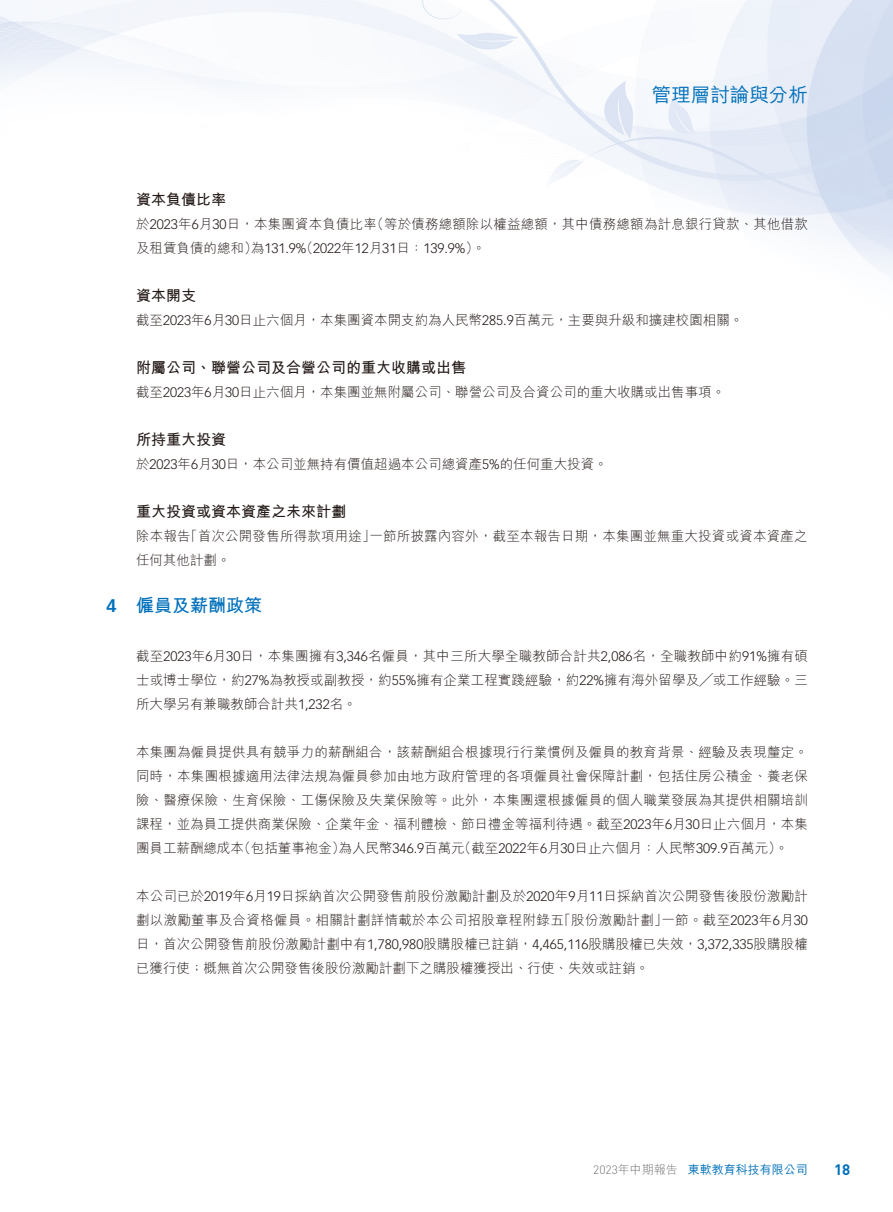
<style>
.page{position:relative;width:893px;height:1212px;background:#fff}
.page>*{position:absolute;margin:0;border:0;box-sizing:border-box;transform-origin:0 0}
.t1{font:500 19.5px "M Hei HK";color:#0070bb}
.t2{font:700 18px "M Hei HK";color:#0070bb}
.t3{font:700 18px "Vectora LT Std";color:#0070bb}
.t4{font:700 15px "M Hei HK";color:#231916}
.t5{font:700 15px "DIN Pro";color:#0070bb}
.t6{font:300 13.5px/24px "M Hei HK";letter-spacing:.01em;color:#231916}
.t7{font:300 13.5px "Vectora LT Std";color:#231916}
.t8{font:500 12px "M Hei HK";color:#0070bb}
.t9{font:300 12px "M Hei HK";color:#727272}
.s1{font-family:"Vectora LT Std"}
.s2{font-family:"M Hei HK"}
.s3{font-family:"DIN Pro"}
</style>
<div class="page">
<img style="left:0;top:0;width:893px;height:274px">
<h1 class="t1" style="left:652px;top:81px;width:158px">管理層討論與分析</h1>
<h2 class="t3" style="left:106px;top:595px;width:12px">4</h2>
<p class="t4" style="left:136px;top:188px;width:92px">資本負債比率</p>
<p class="t6" style="left:370px;top:211px;width:439px">（等於債務總額除以權益總額，其中債務總額為計息銀行貸款、其他借款</p>
<p class="t6" style="left:136px;top:211px;width:242px">於<span class="s1">2023</span>年月<span class="s1">6 30</span>日，本集團資本負債比率</p>
<p class="t7" style="left:300px;top:240px;width:188px"><span class="s2">（</span>2022<span class="s2">年</span>12<span class="s2">月</span>31<span class="s2">日：</span>139.9% <span class="s2">。(</span></p>
<p class="t6" style="left:136px;top:235px;width:172px">及租賃負債的總和為） <span class="s1">131.9%</span></p>
<p class="t4" style="left:136px;top:284px;width:62px">資本開支</p>
<p class="t6" style="left:136px;top:307px;width:609px">截至<span class="s1">2023</span>年月<span class="s1">6 30</span>日止六個月，本集團資本開支約為人民幣<span class="s1">285.9</span>百萬元，主要與升級和擴建校園相關。</p>
<p class="t4" style="left:136px;top:356px;width:332px">附屬公司、聯營公司及合營公司的重大收購或出售</p>
<p class="t6" style="left:136px;top:379px;width:591px">截至<span class="s1">2023</span>年月<span class="s1">6 30</span>日止六個月，本集團並無附屬公司、聯營公司及合資公司的重大收購或出售事項。</p>
<p class="t4" style="left:136px;top:428px;width:92px">所持重大投資</p>
<p class="t6" style="left:136px;top:451px;width:473px">於<span class="s1">2023</span>年月<span class="s1">6 30</span>日，本公司並無持有價值超過本公司總資產<span class="s1">5%</span>的任何重大投資。</p>
<p class="t4" style="left:136px;top:500px;width:212px">重大投資或資本資產之未來計劃</p>
<p class="t6" style="left:369px;top:523px;width:440px">一節所披露內容外，截至本報告日期，本集團並無重大投資或資本資產之</p>
<p class="t6" style="left:184px;top:523px;width:193px">「首次公開發售所得款項用途」</p>
<p class="t6" style="left:136px;top:523px;width:96px">除本報告<br>任何其他計劃。</p>
<h2 class="t2" style="left:136px;top:593px;width:127px">僱員及薪酬政策</h2>
<p class="t6" style="left:136px;top:643px;width:673px;text-align:justify">截至<span class="s1">2023</span>年月<span class="s1">6 30</span>日，本集團擁有<span class="s1">3,346</span>名僱員，其中三所大學全職教師合計共<span class="s1">2,086</span>名，全職教師中約<span class="s1">91%</span>擁有碩士或博士學位，約<span class="s1">27%</span>為教授或副教授，約<span class="s1">55%</span>擁有企業工程實踐經驗，約<span class="s1">22%</span>擁有海外留學及╱或工作經驗。三所大學另有兼職教師合計共<span class="s1">1,232</span>名。</p>
<p class="t6" style="left:136px;top:739px;width:673px">本集團為僱員提供具有競爭力的薪酬組合，該薪酬組合根據現行行業慣例及僱員的教育背景、經驗及表現釐定。</p>
<p class="t6" style="left:136px;top:763px;width:673px">同時，本集團根據適用法律法規為僱員參加由地方政府管理的各項僱員社會保障計劃，包括住房公積金、養老保</p>
<p class="t6" style="left:136px;top:787px;width:673px">險、醫療保險、生育保險、工傷保險及失業保險等。此外，本集團還根據僱員的個人職業發展為其提供相關培訓</p>
<p class="t6" style="left:136px;top:811px;width:673px">課程，並為員工提供商業保險、企業年金、福利體檢、節日禮金等福利待遇。截至<span class="s1">2023</span>年月<span class="s1">6 30</span>日止六個月，本集</p>
<p class="t6" style="left:458px;top:835px;width:332px">（截至<span class="s1">2022</span>年月<span class="s1">6 30</span>日止六個月：人民幣<span class="s1">309.9</span>百萬元。(</p>
<p class="t6" style="left:237px;top:835px;width:109px">（包括董事袍金）</p>
<p class="t6" style="left:339px;top:835px;width:128px">為人民幣<span class="s1">346.9</span>百萬元</p>
<p class="t6" style="left:136px;top:835px;width:109px">團員工薪酬總成本</p>
<p class="t6" style="left:136px;top:883px;width:673px;text-align:right">本公司已於<span class="s1">2019</span>年月<span class="s1">6 19</span>日採納首次公開發售前股份激勵計劃及於<span class="s1">2020</span>年月<span class="s1">9 11</span>日採納首次公開發售後股份激勵計一節。截至<span class="s1">2023</span>年月<span class="s1">6 30</span></p>
<p class="t6" style="left:136px;top:907px;width:673px">劃以激勵董事及合資格僱員。相關計劃詳情載於本公司招股章程附錄五<br>日，首次公開發售前股份激勵計劃中有<span class="s1">1,780,980</span>股購股權已註銷，<span class="s1">4,465,116</span>股購股權已失效，<span class="s1">3,372,335</span>股購股權已獲行使；概無首次公開發售後股份激勵計劃下之購股權獲授出、行使、失效或註銷。</p>
<p class="t6" style="left:557px;top:907px;width:112px">「股份激勵計劃」</p>
<p class="t9" style="left:593px;top:1161px;width:86px"><span class="s3">2023</span>年中期報告</p>
<p class="t8" style="left:688px;top:1161px;width:121px">東軟教育科技有限公司</p>
<p class="t5" style="left:834px;top:1159px;width:18px">18</p>
</div>
